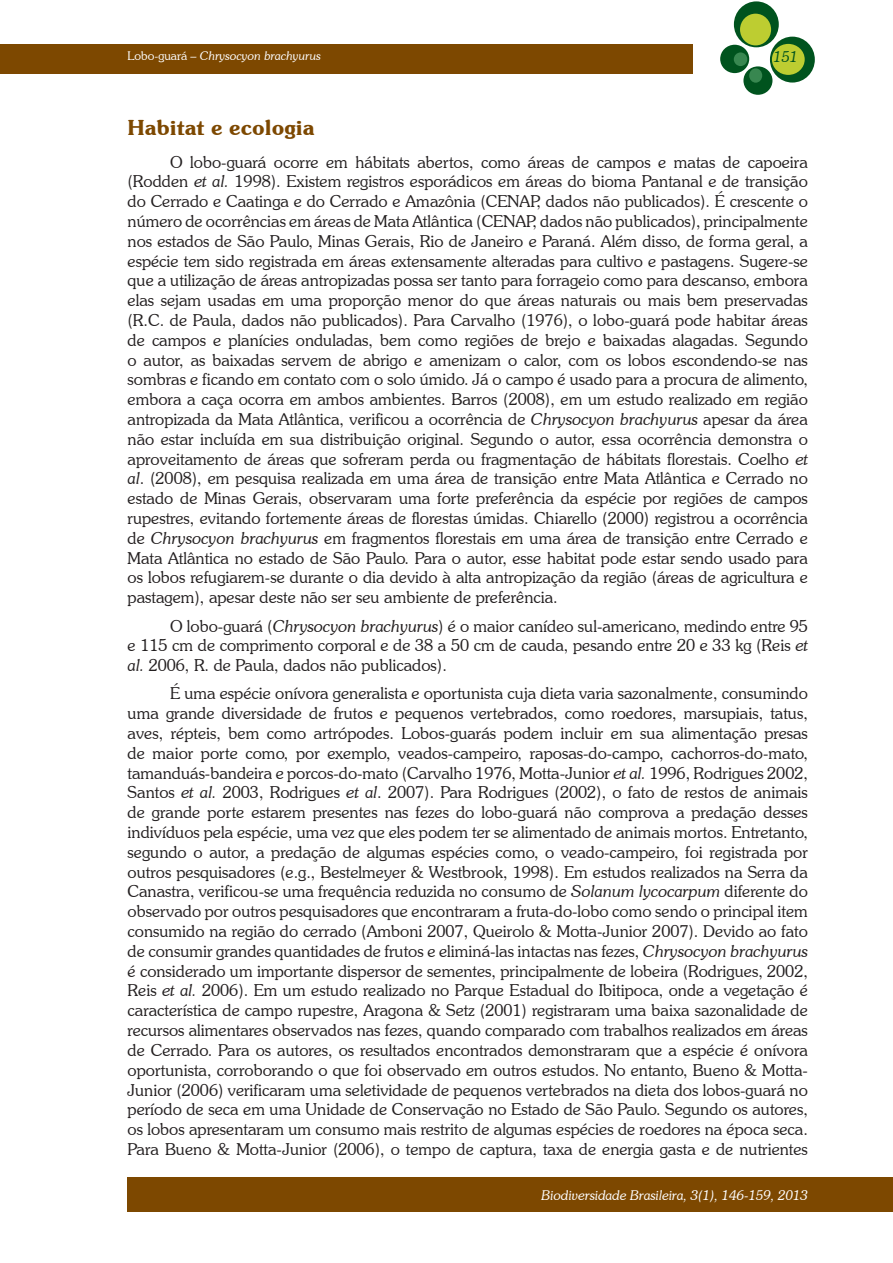
<style>
.page{position:relative;width:893px;height:1263px;background:#fff}
.page>*{position:absolute;margin:0;border:0;box-sizing:border-box;transform-origin:0 0}
.t1{font:600 21px "Souvenir IT Cby BT";color:#7d4800}
.t2{font:300 16.5px/19.8px "Souvenir IT Cby BT";color:#231f20;text-align:justify}
.t3{font:italic 300 15px "Souvenir IT Cby BT";color:#00531e}
.t4{font:italic 300 13.5px "Souvenir IT Cby BT";color:#fff}
.t5{font:italic 300 12px "Souvenir IT Cby BT";color:#fff}
.s1{font-style:normal}
.s2{font-style:italic}
</style>
<div class="page">
<div style="left:0;top:44px;width:693px;height:30px;background:#7d4800"></div>
<div style="left:734px;top:1px;width:45px;height:46px;background:#00531e;border-radius:50%"></div>
<div style="left:770px;top:37px;width:45px;height:46px;background:#00531e;border-radius:50%"></div>
<div style="left:720px;top:45px;width:29px;height:28px;background:#00531e;border-radius:50%"></div>
<div style="left:743px;top:66px;width:29px;height:29px;background:#00531e;border-radius:50%"></div>
<div style="left:740px;top:14px;width:31px;height:31px;background:#bdcd31;border-radius:50%"></div>
<div style="left:772px;top:44px;width:33px;height:31px;background:#bdcd31;border-radius:50%"></div>
<div style="left:734px;top:52px;width:13px;height:14px;background:#388750;border-radius:50%"></div>
<div style="left:749px;top:68px;width:13px;height:15px;background:#388750;border-radius:50%"></div>
<div style="left:128px;top:1178px;width:765px;height:34px;background:#7d4800"></div>
<p class="t5" style="left:128px;top:49px;width:195px"><span class="s1">Lobo-guará</span> – Chrysocyon brachyurus</p>
<p class="t3" style="left:773px;top:48px;width:26px">151</p>
<p class="t1" style="left:128px;top:114px;width:189px">Habitat e ecologia</p>
<p class="t2" style="left:128px;top:152px;width:682px;text-indent:43px">O lobo-guará ocorre em hábitats abertos, como áreas de campos e matas de capoeira (Rodden <span class="s2">et al.</span> 1998). Existem registros esporádicos em áreas do bioma Pantanal e de transição do Cerrado e Caatinga e do Cerrado e Amazônia (CENAP, dados não publicados). É crescente o número de ocorrências em áreas de Mata Atlântica (CENAP, dados não publicados), principalmente nos estados de São Paulo, Minas Gerais, Rio de Janeiro e Paraná. Além disso, de forma geral, a espécie tem sido registrada em áreas extensamente alteradas para cultivo e pastagens. Sugere-se que a utilização de áreas antropizadas possa ser tanto para forrageio como para descanso, embora elas sejam usadas em uma proporção menor do que áreas naturais ou mais bem preservadas (R.C. de Paula, dados não publicados). Para Carvalho (1976), o lobo-guará pode habitar áreas de campos e planícies onduladas, bem como regiões de brejo e baixadas alagadas. Segundo o autor, as baixadas servem de abrigo e amenizam o calor, com os lobos escondendo-se nas sombras e ficando em contato com o solo úmido. Já o campo é usado para a procura de alimento, embora a caça ocorra em ambos ambientes. Barros (2008), em um estudo realizado em região antropizada da Mata Atlântica, verificou a ocorrência de <span class="s2">Chrysocyon brachyurus</span> apesar da área não estar incluída em sua distribuição original. Segundo o autor, essa ocorrência demonstra o aproveitamento de áreas que sofreram perda ou fragmentação de hábitats florestais. Coelho <span class="s2">et al</span>. (2008), em pesquisa realizada em uma área de transição entre Mata Atlântica e Cerrado no estado de Minas Gerais, observaram uma forte preferência da espécie por regiões de campos rupestres, evitando fortemente áreas de florestas úmidas. Chiarello (2000) registrou a ocorrência de <span class="s2">Chrysocyon brachyurus</span> em fragmentos florestais em uma área de transição entre Cerrado e Mata Atlântica no estado de São Paulo. Para o autor, esse habitat pode estar sendo usado para os lobos refugiarem-se durante o dia devido à alta antropização da região (áreas de agricultura e pastagem), apesar deste não ser seu ambiente de preferência.</p>
<p class="t2" style="left:128px;top:616px;width:682px;text-indent:43px">O lobo-guará (<span class="s2">Chrysocyon brachyurus</span>) é o maior canídeo sul-americano, medindo entre 95 e 115 cm de comprimento corporal e de 38 a 50 cm de cauda, pesando entre 20 e 33 kg (Reis <span class="s2">et al.</span> 2006, R. de Paula, dados não publicados).</p>
<p class="t2" style="left:128px;top:683px;width:682px;text-indent:43px">É uma espécie onívora generalista e oportunista cuja dieta varia sazonalmente, consumindo uma grande diversidade de frutos e pequenos vertebrados, como roedores, marsupiais, tatus, aves, répteis, bem como artrópodes. Lobos-guarás podem incluir em sua alimentação presas de maior porte como, por exemplo, veados-campeiro, raposas-do-campo, cachorros-do-mato, tamanduás-bandeira e porcos-do-mato (Carvalho 1976, Motta-Junior <span class="s2">et al.</span> 1996, Rodrigues 2002, Santos <span class="s2">et al.</span> 2003, Rodrigues <span class="s2">et al</span>. 2007). Para Rodrigues (2002), o fato de restos de animais de grande porte estarem presentes nas fezes do lobo-guará não comprova a predação desses indivíduos pela espécie, uma vez que eles podem ter se alimentado de animais mortos. Entretanto, segundo o autor, a predação de algumas espécies como, o veado-campeiro, foi registrada por outros pesquisadores (e.g., Bestelmeyer &amp; Westbrook, 1998). Em estudos realizados na Serra da Canastra, verificou-se uma frequência reduzida no consumo de <span class="s2">Solanum lycocarpum</span> diferente do observado por outros pesquisadores que encontraram a fruta-do-lobo como sendo o principal item consumido na região do cerrado (Amboni 2007, Queirolo &amp; Motta-Junior 2007). Devido ao fato de consumir grandes quantidades de frutos e eliminá-las intactas nas fezes, <span class="s2">Chrysocyon brachyurus </span>é considerado um importante dispersor de sementes, principalmente de lobeira (Rodrigues, 2002, Reis <span class="s2">et al.</span> 2006). Em um estudo realizado no Parque Estadual do Ibitipoca, onde a vegetação é característica de campo rupestre, Aragona &amp; Setz (2001) registraram uma baixa sazonalidade de recursos alimentares observados nas fezes, quando comparado com trabalhos realizados em áreas de Cerrado. Para os autores, os resultados encontrados demonstraram que a espécie é onívora oportunista, corroborando o que foi observado em outros estudos. No entanto, Bueno &amp; Motta-Junior (2006) verificaram uma seletividade de pequenos vertebrados na dieta dos lobos-guará no período de seca em uma Unidade de Conservação no Estado de São Paulo. Segundo os autores, os lobos apresentaram um consumo mais restrito de algumas espécies de roedores na época seca.<br>Para Bueno &amp; Motta-Junior (2006), o tempo de captura, taxa de energia gasta e de nutrientes</p>
<p class="t4" style="left:541px;top:1187px;width:268px">Biodiversidade Brasileira, 3(1), 146-159, 2013</p>
</div>
